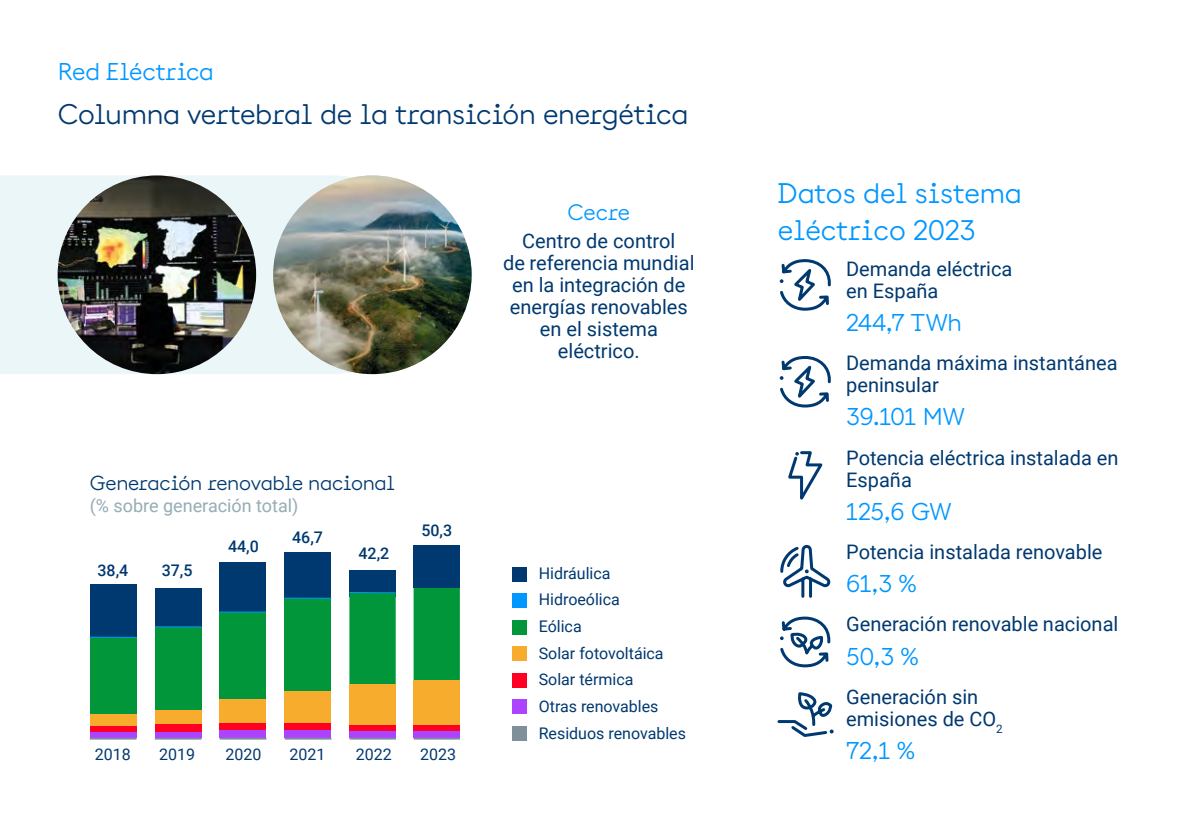
<style>
.page{position:relative;width:1191px;height:840px;background:#fff}
.page>*{position:absolute;margin:0;border:0;box-sizing:border-box;transform-origin:0 0}
.t1{font:28px "Documan";letter-spacing:-.005em;color:#003970}
.t2{font:28px/37.4px "Documan";color:#0097ff}
.t3{font:24px "Documan";letter-spacing:-.01em;color:#0097ff}
.t4{font:22px "Documan";letter-spacing:-.01em;color:#0097ff}
.t5{font:20px/22px "Roboto";color:#003970}
.t6{font:20px "Documan";color:#003970}
.t7{font:18px "Roboto";color:#96acb6}
.t8{font:16px/26.6px "Roboto";color:#003970}
.t9{font:500 16px "Roboto";color:#003970}
</style>
<div class="page">
<div style="left:0;top:175px;width:432px;height:199px;background:#eaf6f8"></div>
<img style="left:58px;top:175px;width:198px;height:199px;border-radius:99px">
<img style="left:273px;top:175px;width:198px;height:199px;border-radius:99px">
<svg style="left:779px;top:259px;width:52px;height:52px"></svg>
<svg style="left:779px;top:356px;width:52px;height:52px"></svg>
<svg style="left:777px;top:692px;width:56px;height:45px"></svg>
<svg style="left:780px;top:616px;width:51px;height:52px"></svg>
<svg style="left:780px;top:545px;width:51px;height:53px"></svg>
<svg style="left:788px;top:451px;width:35px;height:49px"></svg>
<div style="left:90px;top:583px;width:46px;height:54px;background:#003970"></div>
<div style="left:90px;top:637px;width:46px;height:76px;background:#009639"></div>
<div style="left:90px;top:713px;width:46px;height:12px;background:#f8ac2d"></div>
<div style="left:90px;top:725px;width:46px;height:7px;background:#ff0023"></div>
<div style="left:90px;top:732px;width:46px;height:5px;background:#ac44ff"></div>
<hr style="left:90px;top:737px;width:46px;height:2px;background:#7f909a">
<div style="left:155px;top:588px;width:46px;height:38px;background:#003970"></div>
<div style="left:155px;top:626px;width:46px;height:83px;background:#009639"></div>
<div style="left:155px;top:709px;width:46px;height:14px;background:#f8ac2d"></div>
<div style="left:155px;top:723px;width:46px;height:9px;background:#ff0023"></div>
<div style="left:155px;top:731px;width:46px;height:6px;background:#ac44ff"></div>
<hr style="left:155px;top:737px;width:47px;height:2px;background:#7f909a">
<div style="left:219px;top:562px;width:47px;height:50px;background:#003970"></div>
<div style="left:219px;top:612px;width:47px;height:87px;background:#009639"></div>
<div style="left:219px;top:699px;width:47px;height:23px;background:#f8ac2d"></div>
<div style="left:219px;top:722px;width:47px;height:8px;background:#ff0023"></div>
<div style="left:219px;top:730px;width:47px;height:7px;background:#ac44ff"></div>
<hr style="left:220px;top:737px;width:46px;height:2px;background:#7f909a">
<div style="left:284px;top:551px;width:47px;height:47px;background:#003970"></div>
<div style="left:284px;top:598px;width:47px;height:93px;background:#009639"></div>
<div style="left:284px;top:691px;width:47px;height:32px;background:#f8ac2d"></div>
<div style="left:284px;top:722px;width:47px;height:8px;background:#ff0023"></div>
<div style="left:284px;top:730px;width:47px;height:7px;background:#ac44ff"></div>
<hr style="left:285px;top:737px;width:46px;height:2px;background:#7f909a">
<div style="left:349px;top:570px;width:47px;height:26px;background:#003970"></div>
<div style="left:349px;top:593px;width:47px;height:91px;background:#009639"></div>
<div style="left:349px;top:684px;width:47px;height:40px;background:#f8ac2d"></div>
<div style="left:349px;top:724px;width:47px;height:6px;background:#ff0023"></div>
<div style="left:349px;top:730px;width:47px;height:7px;background:#ac44ff"></div>
<hr style="left:349px;top:737px;width:47px;height:2px;background:#7f909a">
<div style="left:413px;top:583px;width:47px;height:97px;background:#009639"></div>
<div style="left:413px;top:680px;width:47px;height:44px;background:#f8ac2d"></div>
<div style="left:413px;top:724px;width:47px;height:6px;background:#ff0023"></div>
<div style="left:413px;top:730px;width:47px;height:7px;background:#ac44ff"></div>
<hr style="left:414px;top:737px;width:46px;height:2px;background:#7f909a">
<hr style="left:90px;top:636px;width:46px;height:1px;background:#0097ff">
<hr style="left:155px;top:626px;width:46px;height:1px;background:#0097ff">
<hr style="left:219px;top:611px;width:47px;height:1px;background:#0097ff">
<hr style="left:285px;top:597px;width:46px;height:1px;background:#0097ff">
<hr style="left:349px;top:592px;width:47px;height:1px;background:#0097ff">
<div style="left:512px;top:725px;width:14px;height:15px;background:#7f909a"></div>
<div style="left:512px;top:566px;width:14px;height:15px;background:#003970"></div>
<div style="left:512px;top:619px;width:14px;height:15px;background:#009639"></div>
<div style="left:512px;top:646px;width:14px;height:14px;background:#f8ac2d"></div>
<div style="left:512px;top:672px;width:14px;height:15px;background:#ff0023"></div>
<div style="left:512px;top:699px;width:14px;height:14px;background:#ac44ff"></div>
<div style="left:512px;top:593px;width:15px;height:14px;background:#0097ff"></div>
<div style="left:414px;top:544px;width:46px;height:43px;background:#003970"></div>
<p class="t3" style="left:58px;top:52px;width:157px">Red Eléctrica</p>
<h1 class="t1" style="left:58px;top:90px;width:632px">Columna vertebral de la transición energética</h1>
<p class="t6" style="left:90px;top:465px;width:307px">Generación renovable nacional</p>
<p class="t7" style="left:90px;top:492px;width:210px">(% sobre generación total)</p>
<p class="t9" style="left:97px;top:559px;width:32px">38,4</p>
<p class="t9" style="left:162px;top:559px;width:32px">37,5</p>
<p class="t9" style="left:228px;top:535px;width:32px">44,0</p>
<p class="t9" style="left:292px;top:526px;width:32px">46,7</p>
<p class="t9" style="left:421px;top:519px;width:32px">50,3</p>
<p class="t9" style="left:358px;top:542px;width:32px">42,2</p>
<p class="t4" style="left:567px;top:194px;width:64px">Cecre</p>
<p class="t5" style="left:503px;top:229px;width:193px;text-align:center">Centro de control<br>de referencia mundial en la integración de energías renovables en el sistema eléctrico.</p>
<p class="t8" style="left:539px;top:559px;width:149px">Hidráulica<br>Hidroeólica<br>Eólica<br>Solar fotovoltáica<br>Solar térmica<br>Otras renovables<br>Residuos renovables</p>
<h1 class="t2" style="left:778px;top:170px;width:245px">Datos del sistema eléctrico 2023</h1>
<p class="t5" style="left:846px;top:256px;width:168px">Demanda eléctrica en España</p>
<p class="t3" style="left:846px;top:302px;width:117px">244,7 TWh</p>
<p class="t5" style="left:846px;top:351px;width:273px">Demanda máxima instantánea peninsular</p>
<p class="t3" style="left:846px;top:396px;width:120px">39.101 MW</p>
<p class="t5" style="left:846px;top:445px;width:274px">Potencia eléctrica instalada en<br>España</p>
<p class="t3" style="left:846px;top:491px;width:107px">125,6 GW</p>
<p class="t5" style="left:846px;top:540px;width:258px">Potencia instalada renovable</p>
<p class="t3" style="left:846px;top:563px;width:72px">61,3 %</p>
<p class="t5" style="left:846px;top:612px;width:274px">Generación renovable nacional</p>
<p class="t3" style="left:846px;top:635px;width:74px">50,3 %</p>
<p class="t5" style="left:846px;top:684px;width:158px">Generación sin emisiones de CO<sub>2</sub></p>
<p class="t8" style="left:95px;top:739px;width:37px">2018</p>
<p class="t3" style="left:846px;top:730px;width:70px">72,1 %</p>
<p class="t8" style="left:159px;top:739px;width:37px">2019</p>
<p class="t8" style="left:225px;top:739px;width:37px">2020</p>
<p class="t8" style="left:290px;top:739px;width:37px">2021</p>
<p class="t8" style="left:356px;top:739px;width:37px">2022</p>
<p class="t8" style="left:420px;top:739px;width:37px">2023</p>
</div>
